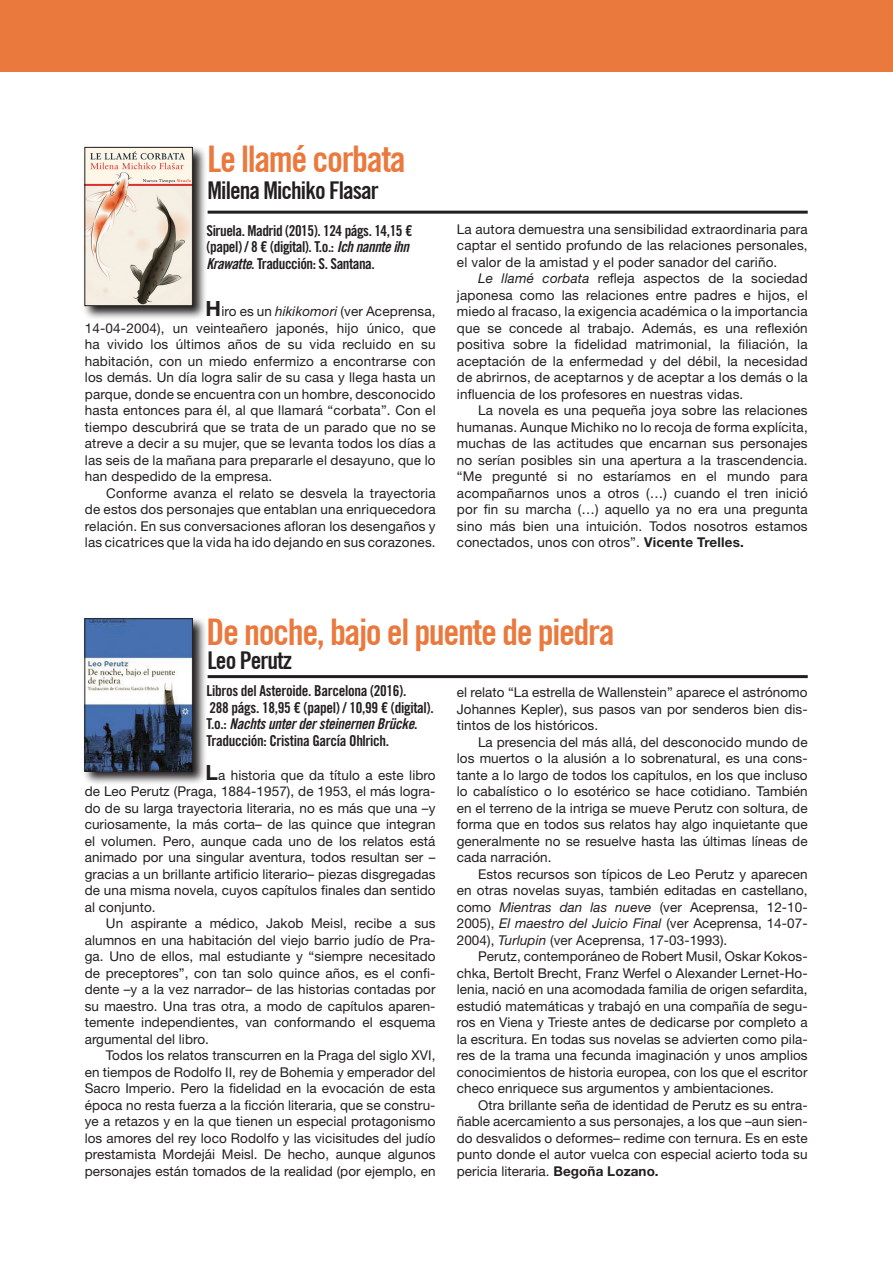
<style>
.page{position:relative;width:893px;height:1263px;background:#fff}
.page>*{position:absolute;margin:0;border:0;box-sizing:border-box;transform-origin:0 0}
.titulo{font:36px "Trade Gothic Bold Cond Twenty";letter-spacing:-.04em;color:#ea793e}
.titulo-2{font:24px "Trade Gothic Bold Cond Twenty";letter-spacing:-.04em;color:#231f20}
.t1{font:15px/16.5px "Trade Gothic LT Std Bd Cn 20";letter-spacing:-.02em;color:#231f20}
.t2{font:15px "Trade Gothic LT Std Bd Cn 20 Obl";letter-spacing:-.02em;color:#231f20}
.t3{font:13.5px/16.5px "Helvetica Neue LT Std";letter-spacing:.005em;color:#231f20;text-align:justify}
.s1{font-family:"Trade Gothic LT Std Bd Cn 20 Obl"}
.s2{font-weight:700;font-size:21px}
.s3{font-style:italic}
.s4{font-weight:700}
.s5{font-family:"Trade Gothic LT Std Bd Cn 20"}
</style>
<div class="page">
<div style="left:0;top:0;width:893px;height:72px;background:#ea793e"></div>
<hr style="left:208px;top:675px;width:600px;height:3px;background:#231f20">
<svg style="left:84px;top:618px;width:122px;height:166px;background:#979596"></svg>
<img style="left:86px;top:620px;width:105px;height:149px">
<div style="left:84px;top:618px;width:109px;height:153px;border:1px solid #231f20"></div>
<hr style="left:208px;top:211px;width:600px;height:3px;background:#231f20">
<svg style="left:84px;top:146px;width:122px;height:173px;background:#9a9899"></svg>
<img style="left:86px;top:149px;width:105px;height:155px">
<div style="left:84px;top:147px;width:109px;height:159px;border:1px solid #231f20"></div>
<p class="titulo" style="left:208px;top:137px;width:200px">Le llamé corbata</p>
<p class="titulo-2" style="left:208px;top:176px;width:173px">Milena Michiko Flasar</p>
<p class="t1" style="left:207px;top:222px;width:207px">Siruela. Madrid (2015). 124 págs. 14,15 € (papel) / 8 € (digital). T.o.: <span class="s1">Ich nannte ihn<br>Krawatte</span>. Traducción: S. Santana.</p>
<p class="t3" style="left:85px;top:303px;width:352px;text-indent:121px"><span class="s2">H</span>iro es un <span class="s3">hikikomori</span> (ver Aceprensa, 14-04-2004), un veinteañero japonés, hijo único, que ha vivido los últimos años de su vida recluido en su habitación, con un miedo enfermizo a encontrarse con los demás. Un día logra salir de su casa y llega hasta un parque, donde se encuentra con un hombre, desconocido hasta entonces para él, al que llamará “corbata”. Con el tiempo descubrirá que se trata de un parado que no se atreve a decir a su mujer, que se levanta todos los días a las seis de la mañana para prepararle el desayuno, que lo han despedido de la empresa.</p>
<p class="t3" style="left:85px;top:485px;width:352px;text-indent:21px">Conforme avanza el relato se desvela la trayectoria de estos dos personajes que entablan una enriquecedora relación. En sus conversaciones afloran los desengaños y las cicatrices que la vida ha ido dejando en sus corazones.</p>
<p class="t3" style="left:457px;top:221px;width:352px">La autora demuestra una sensibilidad extraordinaria para captar el sentido profundo de las relaciones personales, el valor de la amistad y el poder sanador del cariño.</p>
<p class="t3" style="left:457px;top:270px;width:352px;text-indent:21px"><span class="s3">Le llamé corbata</span> refleja aspectos de la sociedad japonesa como las relaciones entre padres e hijos, el miedo al fracaso, la exigencia académica o la importancia que se concede al trabajo. Además, es una reflexión positiva sobre la fidelidad matrimonial, la filiación, la aceptación de la enfermedad y del débil, la necesidad de abrirnos, de aceptarnos y de aceptar a los demás o la influencia de los profesores en nuestras vidas.</p>
<p class="t3" style="left:457px;top:402px;width:352px;text-indent:21px">La novela es una pequeña joya sobre las relaciones humanas. Aunque Michiko no lo recoja de forma explícita, muchas de las actitudes que encarnan sus personajes no serían posibles sin una apertura a la trascendencia. “Me pregunté si no estaríamos en el mundo para acompañarnos unos a otros (…) cuando el tren inició por fin su marcha (…) aquello ya no era una pregunta sino más bien una intuición. Todos nosotros estamos conectados, unos con otros”. <span class="s4">Vicente Trelles.</span></p>
<p class="titulo" style="left:207px;top:610px;width:410px">De noche, bajo el puente de piedra</p>
<p class="titulo-2" style="left:208px;top:645px;width:86px">Leo Perutz</p>
<p class="t1" style="left:207px;top:682px;width:201px">Libros del Asteroide. Barcelona (2016).</p>
<p class="t1" style="left:210px;top:699px;width:226px">288 págs. 18,95 € (papel) / 10,99 € (digital).</p>
<p class="t2" style="left:207px;top:715px;width:212px"><span class="s5">T.o.:</span> Nachts unter der steinernen Brücke<span class="s5">.</span></p>
<p class="t1" style="left:207px;top:732px;width:184px">Traducción: Cristina García Ohlrich.</p>
<p class="t3" style="left:85px;top:766px;width:352px;text-indent:121px"><span class="s2">L</span>a historia que da título a este libro de Leo Perutz (Praga, 1884-1957), de 1953, el más logra&shy;do de su larga trayectoria literaria, no es más que una –y curiosamente, la más corta– de las quince que integran el volumen. Pero, aunque cada uno de los relatos está animado por una singular aventura, todos resultan ser – gracias a un brillante artificio literario– piezas disgregadas de una misma novela, cuyos capítulos finales dan sentido al conjunto.</p>
<p class="t3" style="left:85px;top:915px;width:352px;text-indent:21px">Un aspirante a médico, Jakob Meisl, recibe a sus alumnos en una habitación del viejo barrio judío de Pra&shy;ga. Uno de ellos, mal estudiante y “siempre necesitado de preceptores”, con tan solo quince años, es el confi&shy;dente –y a la vez narrador– de las historias contadas por su maestro. Una tras otra, a modo de capítulos aparen&shy;temente independientes, van conformando el esquema argumental del libro.</p>
<p class="t3" style="left:85px;top:1047px;width:352px;text-indent:21px">Todos los relatos transcurren en la Praga del siglo XVI, en tiempos de Rodolfo II, rey de Bohemia y emperador del Sacro Imperio. Pero la fidelidad en la evocación de esta época no resta fuerza a la ficción literaria, que se constru&shy;ye a retazos y en la que tienen un especial protagonismo los amores del rey loco Rodolfo y las vicisitudes del judío prestamista Mordejái Meisl. De hecho, aunque algunos personajes están tomados de la realidad (por ejemplo, en</p>
<p class="t3" style="left:457px;top:684px;width:352px">el relato “La estrella de Wallenstein” aparece el astrónomo Johannes Kepler), sus pasos van por senderos bien dis&shy;tintos de los históricos.</p>
<p class="t3" style="left:457px;top:733px;width:352px;text-indent:21px">La presencia del más allá, del desconocido mundo de los muertos o la alusión a lo sobrenatural, es una cons&shy;tante a lo largo de todos los capítulos, en los que incluso lo cabalístico o lo esotérico se hace cotidiano. También en el terreno de la intriga se mueve Perutz con soltura, de forma que en todos sus relatos hay algo inquietante que generalmente no se resuelve hasta las últimas líneas de cada narración.</p>
<p class="t3" style="left:457px;top:865px;width:352px;text-indent:21px">Estos recursos son típicos de Leo Perutz y aparecen en otras novelas suyas, también editadas en castellano, como <span class="s3">Mientras dan las nueve</span> (ver Aceprensa, 12-10- 2005), <span class="s3">El maestro del Juicio Final</span> (ver Aceprensa, 14-07- 2004), <span class="s3">Turlupin</span> (ver Aceprensa, 17-03-1993).</p>
<p class="t3" style="left:457px;top:948px;width:352px;text-indent:21px">Perutz, contemporáneo de Robert Musil, Oskar Kokos&shy;chka, Bertolt Brecht, Franz Werfel o Alexander Lernet-Ho&shy;lenia, nació en una acomodada familia de origen sefardita, estudió matemáticas y trabajó en una compañía de segu&shy;ros en Viena y Trieste antes de dedicarse por completo a la escritura. En todas sus novelas se advierten como pila&shy;res de la trama una fecunda imaginación y unos amplios conocimientos de historia europea, con los que el escritor checo enriquece sus argumentos y ambientaciones.</p>
<p class="t3" style="left:457px;top:1096px;width:352px;text-indent:21px">Otra brillante seña de identidad de Perutz es su entra&shy;ñable acercamiento a sus personajes, a los que –aun sien&shy;do desvalidos o deformes– redime con ternura. Es en este punto donde el autor vuelca con especial acierto toda su pericia literaria. <span class="s4">Begoña Lozano.</span></p>
</div>
